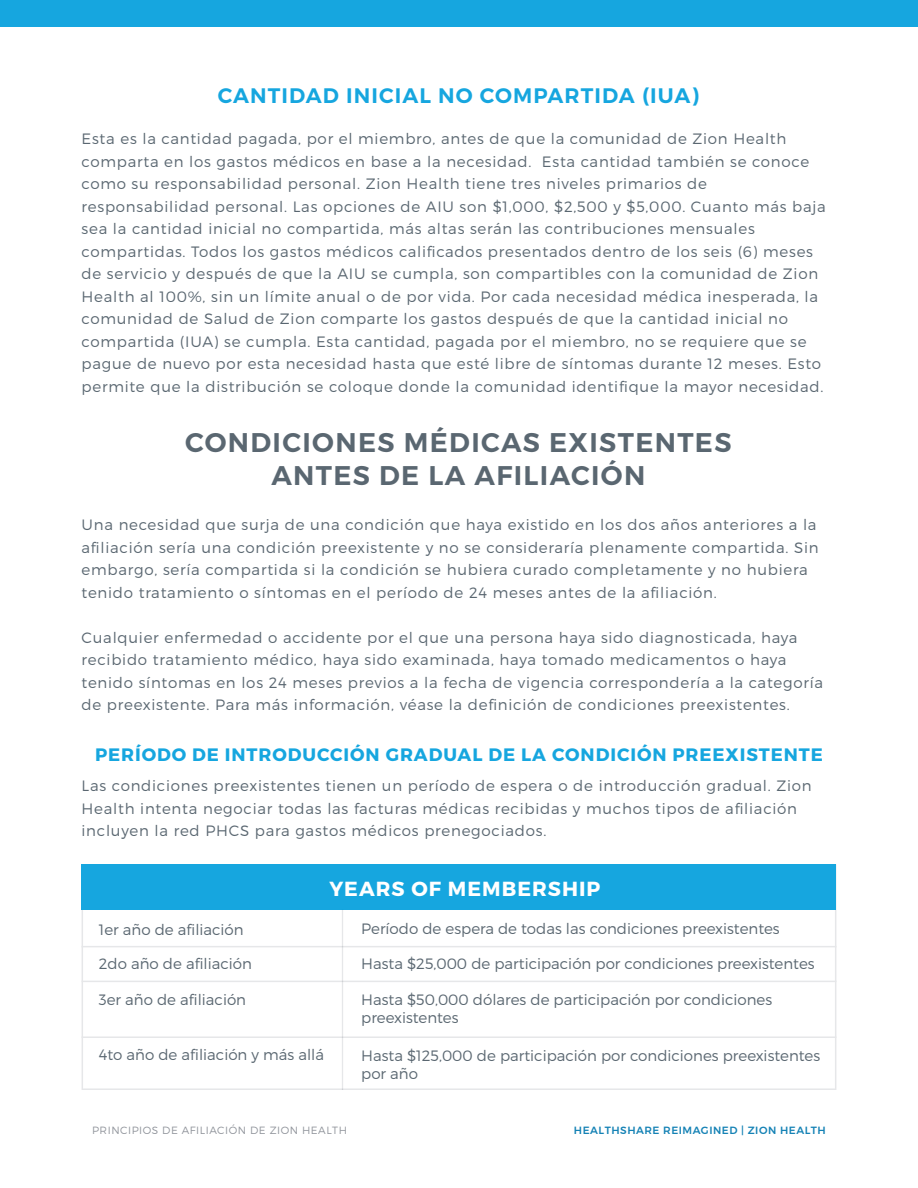
<style>
.page{position:relative;width:918px;height:1188px;background:#fff}
.page>*{position:absolute;margin:0;border:0;box-sizing:border-box;transform-origin:0 0}
.t1{font:600 27px/32.5px "Montserrat";letter-spacing:.05em;color:#5a6771;text-align:center}
.t2{font:600 21px "Montserrat";letter-spacing:.05em;color:#16a6df}
.t3{font:700 20.4px "Montserrat";letter-spacing:.05em;color:#fff}
.t4{font:700 18px "Montserrat";letter-spacing:.05em;color:#16a6df}
.t5{font:300 15px/22.5px "Montserrat";letter-spacing:.05em;color:#5a6771}
.t6{font:300 15px/18px "Montserrat";color:#5a6771}
.t7{font:300 10.5px "Montserrat";letter-spacing:.05em;color:#90949b}
.t8{font:500 10.5px "Montserrat";letter-spacing:.05em;color:#1582b5}
</style>
<div class="page">
<svg style="left:82px;top:910px;width:754px;height:180px"></svg>
<div style="left:82px;top:864px;width:754px;height:46px;background:#16a6df"></div>
<hr style="left:82px;top:946px;width:754px;height:1px;background:#e6e7e9">
<hr style="left:82px;top:981px;width:754px;height:1px;background:#e6e7e9">
<hr style="left:82px;top:1036px;width:754px;height:2px;background:#e6e7e9">
<hr style="left:342px;top:910px;width:1px;height:180px;background:#e6e7e9">
<div style="left:0;top:0;width:918px;height:27px;background:#16a6df"></div>
<h2 class="t2" style="left:218px;top:82px;width:483px">CANTIDAD INICIAL NO COMPARTIDA (IUA)</h2>
<p class="t5" style="left:82px;top:127px;width:746px">Esta es la cantidad pagada, por el miembro, antes de que la comunidad de Zion Health comparta en los gastos médicos en base a la necesidad. Esta cantidad también se conoce como su responsabilidad personal. Zion Health tiene tres niveles primarios de responsabilidad personal. Las opciones de AIU son $1,000, $2,500 y $5,000. Cuanto más baja sea la cantidad inicial no compartida, más altas serán las contribuciones mensuales compartidas. Todos los gastos médicos calificados presentados dentro de los seis (6) meses de servicio y después de que la AIU se cumpla, son compartibles con la comunidad de Zion Health al 100%, sin un límite anual o de por vida. Por cada necesidad médica inesperada, la comunidad de Salud de Zion comparte los gastos después de que la cantidad inicial no compartida (IUA) se cumpla. Esta cantidad, pagada por el miembro, no se requiere que se pague de nuevo por esta necesidad hasta que esté libre de síntomas durante 12 meses. Esto permite que la distribución se coloque donde la comunidad identifique la mayor necesidad.</p>
<h1 class="t1" style="left:185px;top:427px;width:548px">CONDICIONES MÉDICAS EXISTENTES<br>ANTES DE LA AFILIACIÓN</h1>
<p class="t5" style="left:82px;top:513px;width:739px">Una necesidad que surja de una condición que haya existido en los dos años anteriores a la afiliación sería una condición preexistente y no se consideraría plenamente compartida. Sin embargo, sería compartida si la condición se hubiera curado completamente y no hubiera tenido tratamiento o síntomas en el período de 24 meses antes de la afiliación.</p>
<p class="t5" style="left:82px;top:626px;width:743px">Cualquier enfermedad o accidente por el que una persona haya sido diagnosticada, haya recibido tratamiento médico, haya sido examinada, haya tomado medicamentos o haya tenido síntomas en los 24 meses previos a la fecha de vigencia correspondería a la categoría de preexistente. Para más información, véase la definición de condiciones preexistentes.</p>
<p class="t4" style="left:95px;top:744px;width:729px">PERÍODO DE INTRODUCCIÓN GRADUAL DE LA CONDICIÓN PREEXISTENTE</p>
<p class="t5" style="left:82px;top:774px;width:732px">Las condiciones preexistentes tienen un período de espera o de introducción gradual. Zion<br>Health intenta negociar todas las facturas médicas recibidas y muchos tipos de afiliación incluyen la red PHCS para gastos médicos prenegociados.</p>
<h3 class="t3" style="left:329px;top:876px;width:273px">YEARS OF MEMBERSHIP</h3>
<p class="t6" style="left:99px;top:920px;width:146px">1er año de afiliación</p>
<p class="t6" style="left:99px;top:955px;width:155px">2do año de afiliación</p>
<p class="t6" style="left:99px;top:990px;width:149px">3er año de afiliación</p>
<p class="t6" style="left:99px;top:1046px;width:227px">4to año de afiliación y más allá</p>
<p class="t6" style="left:361px;top:919px;width:420px">Período de espera de todas las condiciones preexistentes</p>
<p class="t6" style="left:361px;top:955px;width:455px">Hasta $25,000 de participación por condiciones preexistentes</p>
<p class="t6" style="left:361px;top:990px;width:413px">Hasta $50,000 dólares de participación por condiciones preexistentes</p>
<p class="t6" style="left:361px;top:1046px;width:461px">Hasta $125,000 de participación por condiciones preexistentes por año</p>
<p class="t7" style="left:92px;top:1124px;width:256px">PRINCIPIOS DE AFILIACIÓN DE ZION HEALTH</p>
<p class="t8" style="left:574px;top:1124px;width:254px">HEALTHSHARE REIMAGINED | ZION HEALTH</p>
</div>
